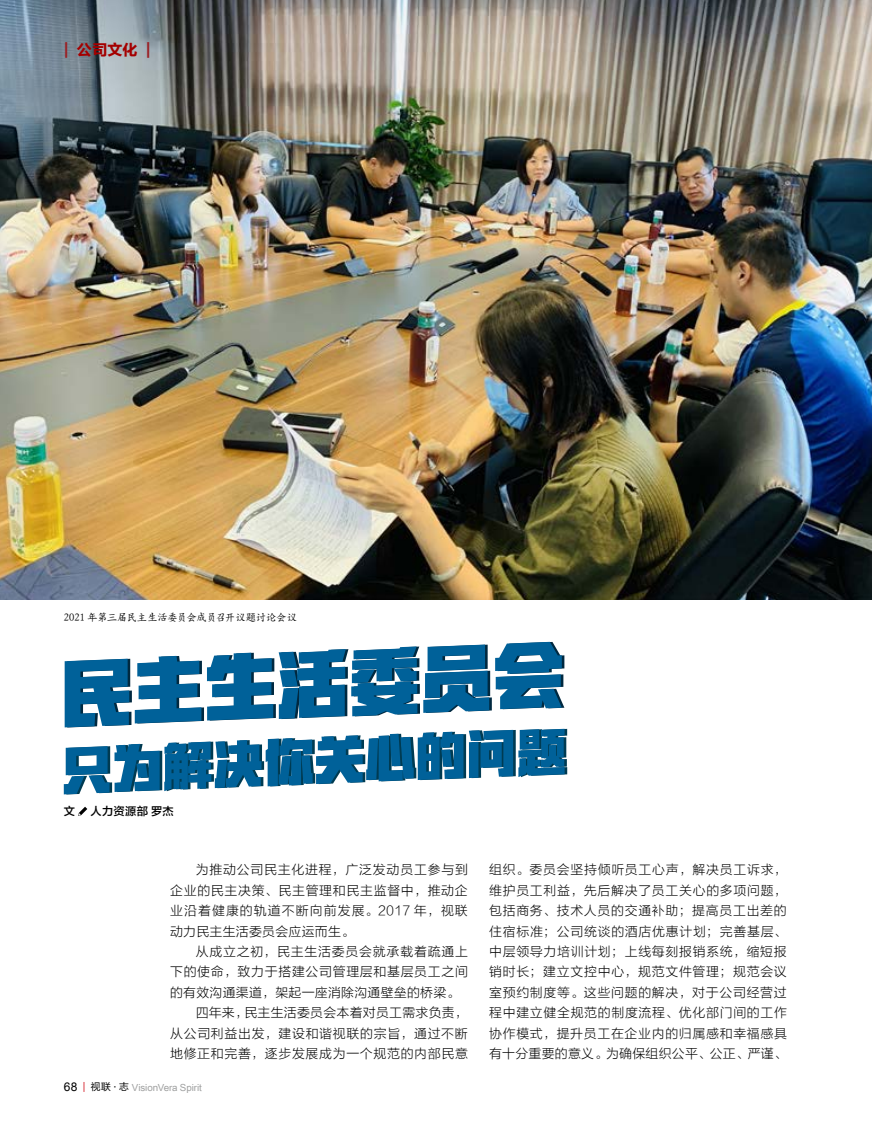
<style>
.page{position:relative;width:872px;height:1127px;background:#fff}
.page>*{position:absolute;margin:0;border:0;box-sizing:border-box;transform-origin:0 0}
.t1{font:15px "FZLTDHK GBK1 0";color:#a40000}
.t2{font:12.9px/20.4px "FZLTKHK GBK1 0";letter-spacing:.055em;color:#000;text-align:justify}
.t3{font:12.9px "FZLTKHK GBK1 0";letter-spacing:.02em;color:#000}
.t4{font:11.25px "FZLTZHK GBK1 0";letter-spacing:.03em;color:#000}
.t5{font:10.5px "DF Kai W5 A";letter-spacing:-.04em;color:#000}
.t6{font:9.75px "Dok Champa";letter-spacing:-.01em;color:#9fa0a0}
.s1{color:#9b1f23}
.s2{font-family:"Arial";font-size:12px;color:#000}
.s3{font-family:"FZLTHJW GB1 0";color:#cf000e}
.s4{font-family:"FZLTHJW GB1 0";color:#000}
</style>
<div class="page">
<img style="left:0;top:0;width:872px;height:600px">
<svg style="left:78px;top:807px;width:9px;height:9px"></svg>
<svg style="left:64px;top:642px;width:503px;height:152px"></svg>
<p class="t1" style="left:64px;top:42px;width:88px"><span class="s1">|</span> 公司文化 <span class="s1">|</span></p>
<p class="t5" style="left:64px;top:612px;width:235px">2021 年第三届民主生活委员会成员召开议题讨论会议</p>
<p class="t4" style="left:64px;top:805px;width:13px">文</p>
<p class="t4" style="left:90px;top:805px;width:85px">人力资源部 罗杰</p>
<p class="t2" style="left:170px;top:860px;width:299px;text-indent:26px">为推动公司民主化进程，广泛发动员工参与到企业的民主决策、民主管理和民主监督中，推动企业沿着健康的轨道不断向前发展。2017 年，视联动力民主生活委员会应运而生。</p>
<p class="t2" style="left:196px;top:942px;width:274px">从成立之初，民主生活委员会就承载着疏通上</p>
<p class="t2" style="left:170px;top:962px;width:299px">下的使命，致力于搭建公司管理层和基层员工之间</p>
<p class="t3" style="left:170px;top:985px;width:291px">的有效沟通渠道，架起一座消除沟通壁垒的桥梁。</p>
<p class="t3" style="left:196px;top:1006px;width:274px">四年来，民主生活委员会本着对员工需求负责，</p>
<p class="t2" style="left:170px;top:1023px;width:299px">从公司利益出发，建设和谐视联的宗旨，通过不断</p>
<p class="t2" style="left:170px;top:1043px;width:299px">地修正和完善，逐步发展成为一个规范的内部民意</p>
<p class="t6" style="left:64px;top:1080px;width:140px"><span class="s2">68</span> <span class="s3">|</span> <span class="s4">视联 </span><sup>.</sup> <span class="s4">志</span> VisionVera Spirit</p>
<p class="t2" style="left:489px;top:860px;width:299px">组织。委员会坚持倾听员工心声，解决员工诉求，维护员工利益，先后解决了员工关心的多项问题，包括商务、技术人员的交通补助；提高员工出差的住宿标准；公司统谈的酒店优惠计划；完善基层、中层领导力培训计划；上线每刻报销系统，缩短报销时长；建立文控中心，规范文件管理；规范会议室预约制度等。这些问题的解决，对于公司经营过程中建立健全规范的制度流程、优化部门间的工作协作模式，提升员工在企业内的归属感和幸福感具有十分重要的意义。为确保组织公平、公正、严谨、</p>
</div>
